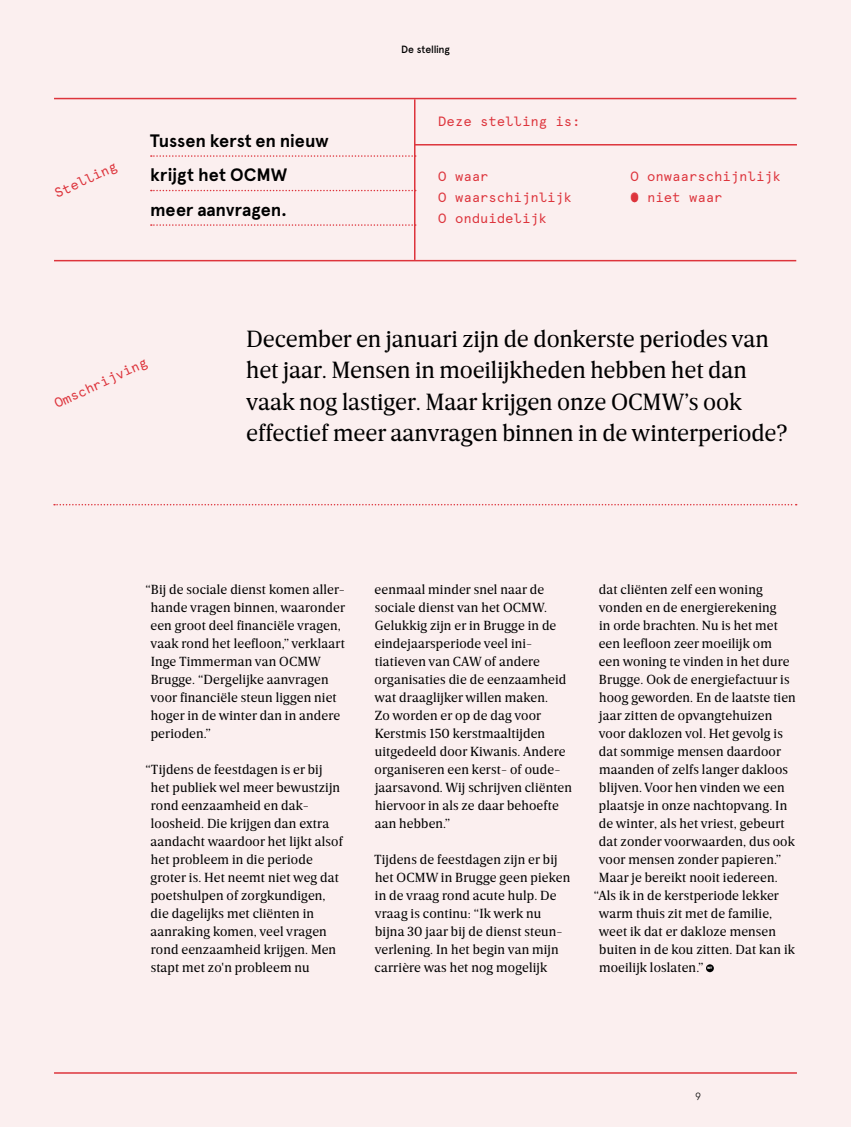
<style>
.page{position:relative;width:851px;height:1127px;background:#fff}
.page>*{position:absolute;margin:0;border:0;box-sizing:border-box;transform-origin:0 0}
.t1{font:24px/31.5px "Breve News";letter-spacing:-.005em;color:#000}
.t2{font:700 18px/34.5px "Apercu Pro";color:#000}
.t3{font:13.5px/18px "Breve News";letter-spacing:.01em;color:#000}
.t4{font:13.5px/21px "Apercu Mono";color:#dd343c}
.t5{font:500 10.5px "Apercu Pro";letter-spacing:-.02em;color:#000}
.t6{font:300 10.5px "Apercu";color:#000}
.t7{font:900 3.45px "Proxima Nova";color:#fff}
</style>
<div class="page">
<div style="left:0;top:0;width:850px;height:1127px;background:#fbefef"></div>
<hr style="left:54px;top:1072px;width:742px;height:2px;background:#dd343c">
<div style="left:706px;top:964px;width:7px;height:8px;background:#000;border-radius:50%"></div>
<hr style="left:414px;top:99px;width:1px;height:161px;background:#dd343c">
<hr style="left:414px;top:144px;width:382px;height:1px;background:#dd343c">
<hr style="left:54px;top:98px;width:742px;height:1px;background:#dd343c">
<svg style="left:54px;top:504px;width:742px;height:1px"></svg>
<svg style="left:151px;top:155px;width:262px;height:2px"></svg>
<svg style="left:151px;top:190px;width:262px;height:1px"></svg>
<svg style="left:151px;top:224px;width:262px;height:2px"></svg>
<hr style="left:54px;top:260px;width:742px;height:1px;background:#dd343c">
<div style="left:631px;top:193px;width:6px;height:9px;background:#dd343c;border-radius:50%"></div>
<p class="t5" style="left:401px;top:41px;width:50px">De stelling</p>
<p class="t4" style="left:51px;top:184px;width:68px;rotate:-25deg">Stelling</p>
<h2 class="t2" style="left:150px;top:123px;width:180px">Tussen kerst en nieuw krijgt het OCMW meer aanvragen.</h2>
<p class="t4" style="left:438px;top:111px;width:144px">Deze stelling is:</p>
<p class="t4" style="left:438px;top:166px;width:135px">O waar<br>O waarschijnlijk<br>O onduidelijk</p>
<p class="t4" style="left:630px;top:166px;width:152px">O onwaarschijnlijk<br>O niet waar</p>
<p class="t4" style="left:51px;top:394px;width:102px;rotate:-25deg">Omschrijving</p>
<h1 class="t1" style="left:246px;top:323px;width:542px">December en januari zijn de donkerste periodes van het jaar. Mensen in moeilijkheden hebben het dan vaak nog lastiger. Maar krijgen onze OCMW’s ook effectief meer aanvragen binnen in de winterperiode?</h1>
<p class="t3" style="left:150px;top:581px;width:196px;text-indent:-5px">“Bij de sociale dienst komen aller&shy;hande vragen binnen, waaronder een groot deel financiële vragen, vaak rond het leefloon,” verklaart<br>Inge Timmerman van OCMW<br>Brugge. “Dergelijke aanvragen voor financiële steun liggen niet hoger in de winter dan in andere perioden.”</p>
<p class="t3" style="left:150px;top:761px;width:194px;text-indent:-5px">“Tijdens de feestdagen is er bij het publiek wel meer bewustzijn rond eenzaamheid en dak&shy;loosheid. Die krijgen dan extra aandacht waardoor het lijkt alsof het probleem in die periode groter is. Het neemt niet weg dat poetshulpen of zorgkundigen, die dagelijks met cliënten in aanraking komen, veel vragen rond eenzaamheid krijgen. Men stapt met zo'n probleem nu</p>
<p class="t3" style="left:374px;top:581px;width:199px">eenmaal minder snel naar de sociale dienst van het OCMW.<br>Gelukkig zijn er in Brugge in de eindejaarsperiode veel ini&shy;tiatieven van CAW of andere organisaties die de eenzaamheid wat draaglijker willen maken.<br>Zo worden er op de dag voor<br>Kerstmis 150 kerstmaaltijden uitgedeeld door Kiwanis. Andere organiseren een kerst- of oude&shy;jaarsavond. Wij schrijven cliënten hiervoor in als ze daar behoefte aan hebben.”</p>
<p class="t3" style="left:374px;top:850px;width:198px">Tijdens de feestdagen zijn er bij het OCMW in Brugge geen pieken in de vraag rond acute hulp. De vraag is continu: “Ik werk nu bijna 30 jaar bij de dienst steun&shy;verlening. In het begin van mijn carrière was het nog mogelijk</p>
<p class="t3" style="left:598px;top:580px;width:165px">dat cliënten zelf een woning</p>
<p class="t3" style="left:598px;top:598px;width:179px">vonden en de energierekening</p>
<p class="t3" style="left:599px;top:616px;width:180px">in orde brachten. Nu is het met</p>
<p class="t3" style="left:598px;top:634px;width:175px">een leefloon zeer moeilijk om</p>
<p class="t3" style="left:598px;top:652px;width:192px">een woning te vinden in het dure</p>
<p class="t3" style="left:599px;top:670px;width:192px">Brugge. Ook de energiefactuur is</p>
<p class="t3" style="left:599px;top:688px;width:198px">hoog geworden. En de laatste tien</p>
<p class="t3" style="left:599px;top:706px;width:174px">jaar zitten de opvangtehuizen</p>
<p class="t3" style="left:598px;top:724px;width:186px">voor daklozen vol. Het gevolg is</p>
<p class="t3" style="left:598px;top:742px;width:184px">dat sommige mensen daardoor</p>
<p class="t3" style="left:599px;top:760px;width:190px">maanden of zelfs langer dakloos</p>
<p class="t3" style="left:599px;top:778px;width:187px">blijven. Voor hen vinden we een</p>
<p class="t3" style="left:599px;top:796px;width:190px">plaatsje in onze nachtopvang. In</p>
<p class="t3" style="left:598px;top:814px;width:187px">de winter, als het vriest, gebeurt</p>
<p class="t3" style="left:598px;top:832px;width:198px">dat zonder voorwaarden, dus ook</p>
<p class="t3" style="left:598px;top:850px;width:184px">voor mensen zonder papieren.”</p>
<p class="t3" style="left:599px;top:868px;width:180px">Maar je bereikt nooit iedereen.</p>
<p class="t3" style="left:593px;top:886px;width:187px">“Als ik in de kerstperiode lekker</p>
<p class="t3" style="left:598px;top:904px;width:175px">warm thuis zit met de familie,</p>
<p class="t3" style="left:598px;top:922px;width:179px">weet ik dat er dakloze mensen</p>
<p class="t3" style="left:599px;top:940px;width:197px">buiten in de kou zitten. Dat kan ik</p>
<p class="t3" style="left:599px;top:958px;width:106px">moeilijk loslaten.”</p>
<p class="t7" style="left:707px;top:966px;width:6px">NT</p>
<p class="t6" style="left:695px;top:1090px;width:7px">9</p>
</div>
